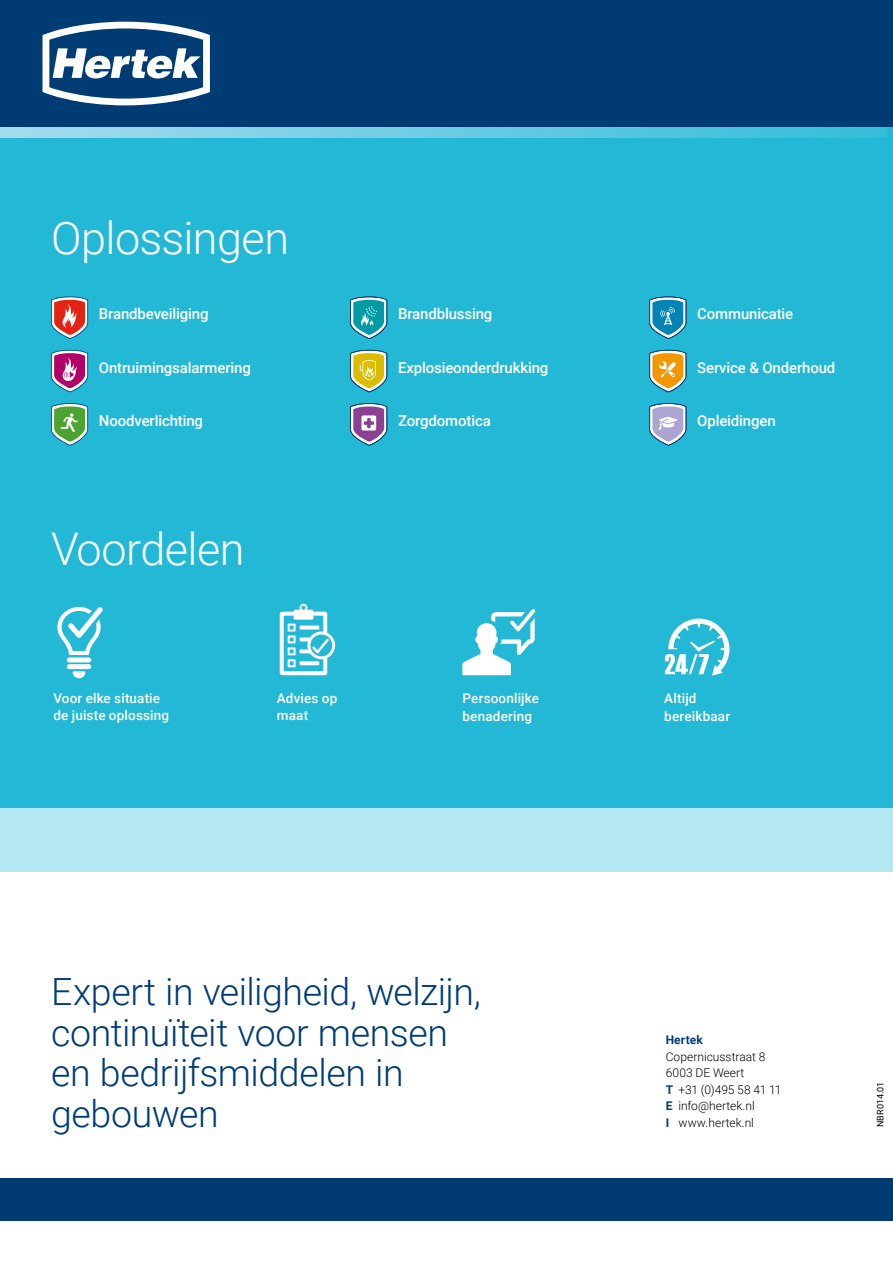
<style>
.page{position:relative;width:893px;height:1263px;background:#fff}
.page>*{position:absolute;margin:0;border:0;box-sizing:border-box;transform-origin:0 0}
.t1{font:300 45px "Roboto";letter-spacing:-.015em;color:#fff}
.t2{font:300 37.5px/40.5px "Roboto";letter-spacing:-.01em;color:#003c74}
.t3{font:500 15px "Roboto";letter-spacing:-.01em;color:#fff}
.t4{font:500 13.5px/17.2px "Roboto";letter-spacing:.01em;color:#fff}
.t5{font:300 12px/16.5px "Roboto";letter-spacing:.005em;color:#000}
.t6{font:700 12px "Roboto";letter-spacing:.01em;color:#003c74}
.t7{font:9px "Roboto";color:#000}
.s1{font-weight:700;color:#003c74}
</style>
<div class="page">
<div style="left:0;top:128px;width:893px;height:744px;background:#23b9d6"></div>
<svg style="left:57px;top:607px;width:46px;height:71px"></svg>
<svg style="left:665px;top:619px;width:64px;height:57px"></svg>
<svg style="left:462px;top:609px;width:74px;height:66px"></svg>
<svg style="left:280px;top:603px;width:55px;height:72px"></svg>
<svg style="left:51px;top:296px;width:37px;height:43px;background:#bb7a7a"></svg>
<svg style="left:51px;top:403px;width:37px;height:43px;background:#6db784"></svg>
<svg style="left:51px;top:350px;width:37px;height:42px;background:#a669a4"></svg>
<svg style="left:649px;top:296px;width:37px;height:43px;background:#3fa1c4"></svg>
<svg style="left:649px;top:350px;width:37px;height:42px;background:#c6ad67"></svg>
<svg style="left:649px;top:403px;width:37px;height:43px;background:#9eb5d5"></svg>
<svg style="left:350px;top:403px;width:37px;height:43px;background:#9188b8"></svg>
<svg style="left:350px;top:350px;width:37px;height:42px;background:#b8c165"></svg>
<svg style="left:350px;top:296px;width:37px;height:43px;background:#40aebc"></svg>
<div style="left:0;top:1178px;width:893px;height:42px;background:#003c74"></div>
<div style="left:0;top:808px;width:893px;height:64px;background:#b3e7f1"></div>
<div style="left:0;top:0;width:893px;height:128px;background:#003c74"></div>
<svg style="left:0;top:128px;width:886px;height:10px;background:#6ccce3"></svg>
<svg style="left:43px;top:22px;width:167px;height:83px"></svg>
<h1 class="t1" style="left:51px;top:206px;width:240px">Oplossingen</h1>
<p class="t3" style="left:99px;top:304px;width:111px">Brandbeveiliging</p>
<p class="t3" style="left:99px;top:357px;width:153px">Ontruimingsalarmering</p>
<p class="t3" style="left:99px;top:410px;width:106px">Noodverlichting</p>
<h1 class="t1" style="left:51px;top:518px;width:195px">Voordelen</h1>
<p class="t3" style="left:398px;top:304px;width:96px">Brandblussing</p>
<p class="t3" style="left:398px;top:357px;width:152px">Explosieonderdrukking</p>
<p class="t3" style="left:398px;top:410px;width:94px">Zorgdomotica</p>
<p class="t3" style="left:697px;top:304px;width:98px">Communicatie</p>
<p class="t3" style="left:697px;top:357px;width:140px">Service &amp; Onderhoud</p>
<p class="t3" style="left:697px;top:410px;width:80px">Opleidingen</p>
<p class="t4" style="left:53px;top:689px;width:117px">Voor elke situatie de juiste oplossing</p>
<p class="t4" style="left:664px;top:689px;width:67px">Altijd bereikbaar</p>
<p class="t4" style="left:277px;top:689px;width:62px">Advies op maat</p>
<p class="t4" style="left:462px;top:689px;width:78px">Persoonlijke benadering</p>
<h2 class="t2" style="left:51px;top:970px;width:432px">Expert in veiligheid, welzijn, continuïteit voor mensen en bedrijfsmiddelen in gebouwen</h2>
<p class="t6" style="left:666px;top:1032px;width:39px">Hertek</p>
<p class="t5" style="left:666px;top:1048px;width:117px">Copernicusstraat 8<br>6003 DE Weert<br><span class="s1">T</span> +31 (0)495 58 41 11<br><span class="s1">E</span> info@hertek.nl<br><span class="s1">I</span> www.hertek.nl</p>
<p class="t7" style="left:874px;top:1127px;width:47px;rotate:-90deg">NBR014.01</p>
</div>
